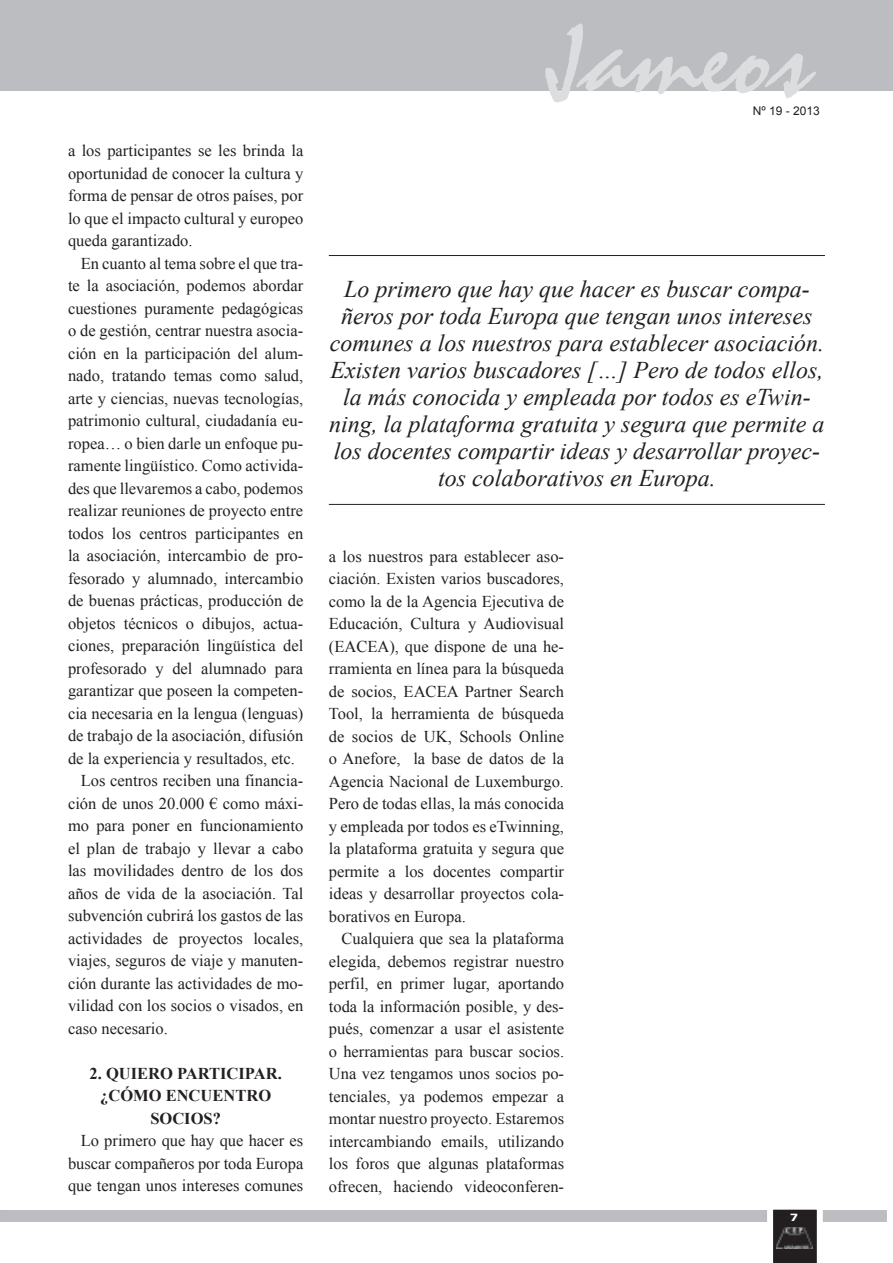
<style>
.page{position:relative;width:893px;height:1263px;background:#fff}
.page>*{position:absolute;margin:0;border:0;box-sizing:border-box;transform-origin:0 0}
.t1{font:108px "Staccato 222 BT";color:#dcdddf}
.t2{font:italic 24px/27px "Times New Roman";color:#231f20;text-align:center}
.t3{font:16.5px/22.5px "Times New Roman";color:#231f20;text-align:justify}
.t4{font:700 16.5px/22.5px "Times New Roman";color:#231f20;text-align:center}
.t5{font:12px "Arial";color:#231f20}
.t6{font:900 expanded 10.5px "Zurich BT";color:#fff}
</style>
<div class="page">
<div style="left:0;top:1209px;width:887px;height:12px;background:#bcbdc0"></div>
<div style="left:0;top:0;width:893px;height:90px;background:#bcbdc0"></div>
<svg style="left:767px;top:1209px;width:56px;height:54px"></svg>
<img style="left:776px;top:1227px;width:37px;height:21px">
<hr style="left:329px;top:255px;width:496px;height:1px;background:#231f20">
<hr style="left:329px;top:504px;width:496px;height:1px;background:#231f20">
<p class="t3" style="left:68px;top:139px;width:237px">a los participantes se les brinda la oportunidad de conocer la cultura y forma de pensar de otros países, por lo que el impacto cultural y europeo queda garantizado.</p>
<p class="t3" style="left:81px;top:252px;width:224px">En cuanto al tema sobre el que tra-</p>
<p class="t3" style="left:68px;top:274px;width:237px">te la asociación, podemos abordar</p>
<p class="t3" style="left:68px;top:297px;width:237px">cuestiones puramente pedagógicas</p>
<p class="t3" style="left:68px;top:319px;width:237px">o de gestión, centrar nuestra asocia-</p>
<p class="t3" style="left:68px;top:342px;width:237px">ción en la participación del alum-</p>
<p class="t3" style="left:68px;top:364px;width:237px">nado, tratando temas como salud,</p>
<p class="t3" style="left:68px;top:387px;width:237px">arte y ciencias, nuevas tecnologías,</p>
<p class="t3" style="left:68px;top:409px;width:237px">patrimonio cultural, ciudadanía eu-</p>
<p class="t3" style="left:68px;top:432px;width:237px">ropea… o bien darle un enfoque pu-</p>
<p class="t3" style="left:68px;top:454px;width:237px">ramente lingüístico. Como activida-</p>
<p class="t3" style="left:68px;top:477px;width:237px">des que llevaremos a cabo, podemos</p>
<p class="t3" style="left:68px;top:499px;width:237px">realizar reuniones de proyecto entre</p>
<p class="t3" style="left:68px;top:522px;width:237px">todos los centros participantes en</p>
<p class="t3" style="left:68px;top:544px;width:237px">la asociación, intercambio de pro-</p>
<p class="t3" style="left:68px;top:567px;width:237px">fesorado y alumnado, intercambio</p>
<p class="t3" style="left:68px;top:589px;width:237px">de buenas prácticas, producción de</p>
<p class="t3" style="left:68px;top:612px;width:237px">objetos técnicos o dibujos, actua-</p>
<p class="t3" style="left:68px;top:634px;width:237px">ciones, preparación lingüística del</p>
<p class="t3" style="left:68px;top:657px;width:237px">profesorado y del alumnado para</p>
<p class="t3" style="left:68px;top:679px;width:237px">garantizar que poseen la competen-</p>
<p class="t3" style="left:68px;top:702px;width:237px">cia necesaria en la lengua (lenguas)</p>
<p class="t3" style="left:68px;top:724px;width:237px">de trabajo de la asociación, difusión</p>
<p class="t3" style="left:68px;top:747px;width:228px">de la experiencia y resultados, etc.</p>
<p class="t3" style="left:81px;top:769px;width:224px">Los centros reciben una financia-</p>
<p class="t3" style="left:68px;top:792px;width:237px">ción de unos 20.000 € como máxi-</p>
<p class="t3" style="left:68px;top:814px;width:237px">mo para poner en funcionamiento</p>
<p class="t3" style="left:68px;top:837px;width:237px">el plan de trabajo y llevar a cabo</p>
<p class="t3" style="left:68px;top:859px;width:237px">las movilidades dentro de los dos</p>
<p class="t3" style="left:68px;top:882px;width:237px">años de vida de la asociación. Tal</p>
<p class="t3" style="left:68px;top:904px;width:237px">subvención cubrirá los gastos de las</p>
<p class="t3" style="left:68px;top:927px;width:237px">actividades de proyectos locales,</p>
<p class="t3" style="left:68px;top:949px;width:237px">viajes, seguros de viaje y manuten-</p>
<p class="t3" style="left:68px;top:972px;width:237px">ción durante las actividades de mo-</p>
<p class="t3" style="left:68px;top:994px;width:237px">vilidad con los socios o visados, en</p>
<p class="t3" style="left:68px;top:1017px;width:101px">caso necesario.</p>
<p class="t4" style="left:90px;top:1062px;width:194px">2. QUIERO PARTICIPAR. ¿CÓMO ENCUENTRO<br>SOCIOS?</p>
<p class="t3" style="left:68px;top:1129px;width:237px;text-indent:13px">Lo primero que hay que hacer es buscar compañeros por toda Europa que tengan unos intereses comunes</p>
<h1 class="t1" style="left:545px;top:-1px;width:267px">Jameos</h1>
<p class="t5" style="left:753px;top:103px;width:69px">Nº 19 - 2013</p>
<p class="t2" style="left:329px;top:275px;width:497px">Lo primero que hay que hacer es buscar compa&shy;ñeros por toda Europa que tengan unos intereses comunes a los nuestros para establecer asociación.<br>Existen varios buscadores […] Pero de todos ellos, la más conocida y empleada por todos es eTwin&shy;ning, la plataforma gratuita y segura que permite a los docentes compartir ideas y desarrollar proyec&shy;tos colaborativos en Europa.</p>
<p class="t3" style="left:329px;top:545px;width:237px">a los nuestros para establecer aso&shy;ciación. Existen varios buscadores, como la de la Agencia Ejecutiva de Educación, Cultura y Audiovisual (EACEA), que dispone de una he&shy;rramienta en línea para la búsqueda de socios, EACEA Partner Search Tool, la herramienta de búsqueda de socios de UK, Schools Online o Anefore, la base de datos de la Agencia Nacional de Luxemburgo.<br>Pero de todas ellas, la más conocida y empleada por todos es eTwinning, la plataforma gratuita y segura que permite a los docentes compartir ideas y desarrollar proyectos cola&shy;borativos en Europa.</p>
<p class="t3" style="left:329px;top:927px;width:237px;text-indent:13px">Cualquiera que sea la plataforma elegida, debemos registrar nuestro perfil, en primer lugar, aportando toda la información posible, y des&shy;pués, comenzar a usar el asistente o herramientas para buscar socios.<br>Una vez tengamos unos socios po&shy;tenciales, ya podemos empezar a montar nuestro proyecto. Estaremos intercambiando emails, utilizando los foros que algunas plataformas ofrecen, haciendo videoconferen-</p>
<p class="t6" style="left:790px;top:1211px;width:9px">7</p>
</div>
